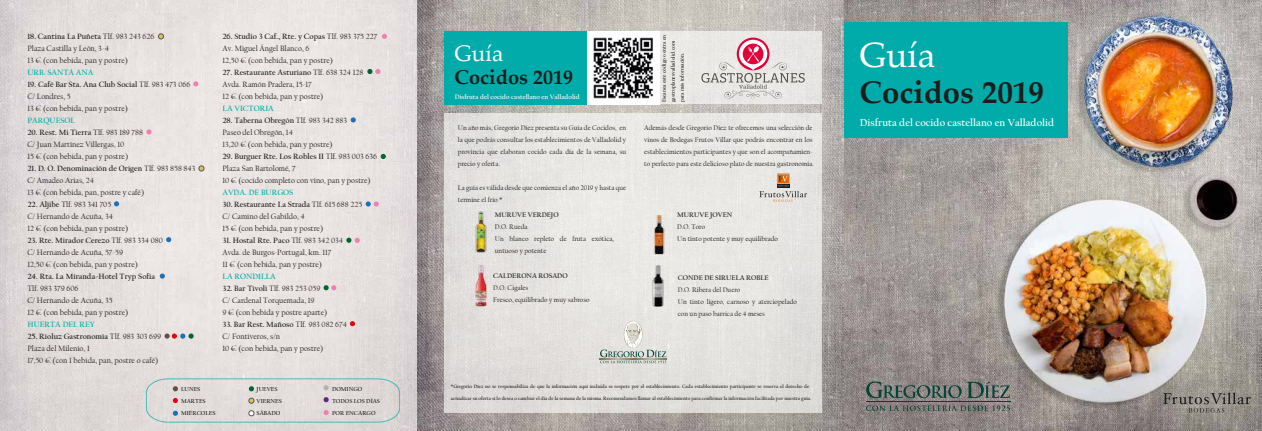
<style>
.page{position:relative;width:1262px;height:431px;background:#fff}
.page>*{position:absolute;margin:0;border:0;box-sizing:border-box;transform-origin:0 0}
.t1{font:35.1px "Palatino Linotype";color:#fff}
.t2{font:700 31.2px "Palatino Linotype";color:#1d1d1b}
.t3{font:22.6px "Palatino Linotype";color:#fff}
.t4{font:700 20px "Palatino Linotype";color:#1d1d1b}
.t5{font:700 10.5px "Californian FB";color:#fff}
.t6{font:8px/12px "Californian FB";color:#1d1d1b}
.t7{font:700 8px "Californian FB";color:#00abaa}
.t8{font:700 8px "Californian FB";color:#1d1d1b}
.t9{font:7px/12px "Californian FB";color:#1d1d1b}
.t10{font:700 7px "Californian FB";color:#1d1d1b}
.t11{font:700 6.7px "Californian FB";color:#fff}
.t12{font:700 6px/12px "Californian FB";color:#1d1d1b}
.t13{font:700 5.3px/9px "Californian FB";color:#1d1d1b}
.t14{font:700 5px "Californian FB";letter-spacing:-.005em;color:#1d1d1b}
.s1{font-weight:700}
</style>
<div class="page">
<img style="left:0;top:0;width:1261px;height:431px">
<svg style="left:1162px;top:392px;width:88px;height:20px"></svg>
<hr style="left:866px;top:401px;width:144px;height:1px;background:#044437">
<svg style="left:866px;top:381px;width:143px;height:17px"></svg>
<svg style="left:866px;top:404px;width:143px;height:7px"></svg>
<div style="left:843px;top:22px;width:224px;height:115px;background:#00abaa"></div>
<div style="left:444px;top:32px;width:143px;height:73px;background:#00abaa"></div>
<img style="left:587px;top:32px;width:73px;height:72px">
<div style="left:444px;top:113px;width:377px;height:300px;background:#e6e4e1"></div>
<img style="left:475px;top:266px;width:12px;height:40px">
<img style="left:652px;top:266px;width:12px;height:40px">
<img style="left:654px;top:213px;width:10px;height:41px">
<img style="left:475px;top:212px;width:12px;height:40px">
<svg style="left:146px;top:378px;width:254px;height:44px"></svg>
<svg style="left:158px;top:34px;width:6px;height:5px"></svg>
<svg style="left:350px;top:321px;width:5px;height:5px"></svg>
<svg style="left:199px;top:166px;width:5px;height:5px"></svg>
<svg style="left:193px;top:81px;width:5px;height:5px"></svg>
<svg style="left:146px;top:129px;width:5px;height:5px"></svg>
<svg style="left:382px;top:34px;width:5px;height:5px"></svg>
<svg style="left:114px;top:201px;width:5px;height:5px"></svg>
<svg style="left:164px;top:333px;width:30px;height:6px"></svg>
<svg style="left:166px;top:237px;width:5px;height:5px"></svg>
<svg style="left:160px;top:273px;width:5px;height:6px"></svg>
<svg style="left:367px;top:69px;width:13px;height:5px"></svg>
<svg style="left:351px;top:117px;width:5px;height:6px"></svg>
<svg style="left:381px;top:154px;width:5px;height:5px"></svg>
<svg style="left:346px;top:238px;width:14px;height:5px"></svg>
<svg style="left:323px;top:285px;width:13px;height:5px"></svg>
<svg style="left:366px;top:201px;width:13px;height:6px"></svg>
<svg style="left:600px;top:321px;width:66px;height:42px"></svg>
<svg style="left:759px;top:174px;width:48px;height:28px"></svg>
<div style="left:660px;top:32px;width:161px;height:72px;background:#e9e8e5"></div>
<svg style="left:736px;top:38px;width:33px;height:32px"></svg>
<svg style="left:701px;top:40px;width:103px;height:60px"></svg>
<p class="t6" style="left:27px;top:30px;width:129px"><span class="s1">18. Cantina La Puñeta</span> Tlf. 983 243 626<br>Plaza Castilla y León, 3-4<br>13 € (con bebida, pan y postre)</p>
<p class="t7" style="left:27px;top:68px;width:67px">URB. SANTA ANA</p>
<p class="t6" style="left:27px;top:78px;width:164px"><span class="s1">19. Café Bar Sta. Ana Club Social</span> Tlf. 983 473 066<br>C/ Londres, 5<br>13 € (con bebida, pan y postre)</p>
<p class="t7" style="left:27px;top:116px;width:49px">PARQUESOL</p>
<p class="t6" style="left:27px;top:126px;width:117px"><span class="s1">20. Rest. Mi Tierra</span> Tlf. 983 189 788<br>C/ Juan Martínez Villergas, 10<br>15 € (con bebida, pan y postre)</p>
<p class="t6" style="left:27px;top:162px;width:169px"><span class="s1">21. D. O. Denominación de Origen</span> Tlf. 983 858 843<br>C/ Amadeo Arias, 24<br>13 € (con bebida, pan, postre y café)</p>
<p class="t6" style="left:27px;top:198px;width:102px"><span class="s1">22. Aljibe</span> Tlf. 983 341 705<br>C/ Hernando de Acuña, 34<br>12 € (con bebida, pan y postre)</p>
<p class="t6" style="left:27px;top:234px;width:137px"><span class="s1">23. Rte. Mirador Cerezo</span> Tlf. 983 334 080<br>C/ Hernando de Acuña, 57-59<br>12,50 € (con bebida, pan y postre)</p>
<p class="t8" style="left:27px;top:272px;width:129px">24. Rta. La Miranda-Hotel Tryp Sofía</p>
<p class="t6" style="left:27px;top:282px;width:102px">Tlf. 983 379 606<br>C/ Hernando de Acuña, 35<br>12 € (con bebida, pan y postre)</p>
<p class="t7" style="left:27px;top:320px;width:69px">HUERTA DEL REY</p>
<p class="t6" style="left:27px;top:330px;width:135px"><span class="s1">25. Ríoluz Gastronomía</span> Tlf. 983 303 699<br>Plaza del Milenio, 1<br>17,50 € (con 1 bebida, pan, postre o café)</p>
<p class="t6" style="left:222px;top:30px;width:156px"><span class="s1">26. Studio 3 Caf., Rte. y Copas</span> Tlf. 983 375 227<br>Av. Miguel Ángel Blanco, 6<br>12,50 € (con bebida, pan y postre)</p>
<p class="t6" style="left:222px;top:66px;width:142px"><span class="s1">27. Restaurante Asturiano</span> Tlf. 638 324 128<br>Avda. Ramón Pradera, 15-17<br>12 € (con bebida, pan y postre)</p>
<p class="t7" style="left:222px;top:104px;width:53px">LA VICTORIA</p>
<p class="t6" style="left:222px;top:114px;width:126px"><span class="s1">28. Taberna Obregón</span> Tlf. 983 342 883<br>Paseo del Obregón, 14<br>13,20 € (con bebida, pan y postre)</p>
<p class="t6" style="left:222px;top:150px;width:156px"><span class="s1">29. Burguer Rte. Los Robles II</span> Tlf. 983 003 636<br>Plaza San Bartolomé, 7<br>10 € (cocido completo con vino, pan y postre)</p>
<p class="t7" style="left:222px;top:188px;width:72px">AVDA. DE BURGOS</p>
<p class="t6" style="left:222px;top:198px;width:141px"><span class="s1">30. Restaurante La Strada</span> Tlf. 615 688 225<br>C/ Camino del Gabildo, 4<br>15 € (con bebida, pan y postre)</p>
<p class="t6" style="left:222px;top:234px;width:122px"><span class="s1">31. Hostal Rte. Paco</span> Tlf. 983 342 034<br>Avda. de Burgos-Portugal, km. 117<br>11 € (con bebida, pan y postre)</p>
<p class="t7" style="left:222px;top:272px;width:55px">LA RONDILLA</p>
<p class="t6" style="left:222px;top:282px;width:106px"><span class="s1">32. Bar Tívoli</span> Tlf. 983 253 059<br>C/ Cardenal Torquemada, 19<br>9 € (con bebida y postre aparte)</p>
<p class="t6" style="left:222px;top:318px;width:126px"><span class="s1">33. Bar Rest. Mañoso</span> Tlf. 983 082 674<br>C/ Fontiveros, s/n<br>10 € (con bebida, pan y postre)</p>
<p class="t12" style="left:181px;top:383px;width:36px">LUNES<br>MARTES<br>MIÉRCOLES</p>
<p class="t12" style="left:256px;top:383px;width:27px">JUEVES<br>VIERNES<br>SÁBADO</p>
<p class="t12" style="left:332px;top:383px;width:50px">DOMINGO<br>TODOS LOS DÍAS<br>POR ENCARGO</p>
<h3 class="t3" style="left:454px;top:38px;width:50px">Guía</h3>
<h3 class="t4" style="left:454px;top:63px;width:120px">Cocidos 2019</h3>
<p class="t11" style="left:455px;top:93px;width:126px">Disfruta del cocido castellano en Valladolid</p>
<p class="t9" style="left:458px;top:122px;width:170px;text-align:justify">Un año más, Gregorio Díez presenta su Guía de Cocidos, en la que podrás consultar los establecimientos de Valladolid y provincia que elaboran cocido cada día de la semana, su precio y oferta.</p>
<p class="t9" style="left:458px;top:182px;width:170px">La guía es válida desde que comienza el año 2019 y hasta que termine el frío *</p>
<p class="t10" style="left:495px;top:211px;width:65px">MURUVE VERDEJO</p>
<p class="t9" style="left:495px;top:221px;width:121px">D.O. Rueda<br>Un blanco repleto de fruta exótica, untuoso y potente</p>
<p class="t10" style="left:493px;top:272px;width:76px">CALDERONA ROSADO</p>
<p class="t9" style="left:493px;top:282px;width:98px">D.O. Cigales<br>Fresco, equilibrado y muy sabroso</p>
<p class="t13" style="left:659px;top:102px;width:69px;rotate:-90deg">Escanea este código o entra en gastroplanesvalladolid.com para más información.</p>
<p class="t9" style="left:644px;top:122px;width:171px">Además desde Gregorio Díez te ofrecemos una selección de vinos de Bodegas Frutos Villar que podrás encontrar en los establecimientos participantes y que son el acompañamien&shy;to perfecto para este delicioso plato de nuestra gastronomía.</p>
<p class="t10" style="left:677px;top:211px;width:57px">MURUVE JOVEN</p>
<p class="t9" style="left:677px;top:221px;width:102px">D.O. Toro<br>Un tinto potente y muy equilibrado</p>
<p class="t10" style="left:678px;top:273px;width:92px">CONDE DE SIRUELA ROBLE</p>
<p class="t9" style="left:678px;top:283px;width:121px">D.O. Ribera del Duero<br>Un tinto ligero, carnoso y aterciopelado con un paso barrica de 4 meses</p>
<p class="t14" style="left:451px;top:383px;width:360px">*Gregorio Díez no se responsabiliza de que la información aquí incluida se respete por el establecimiento. Cada establecimiento participante se reserva el derecho de</p>
<p class="t14" style="left:451px;top:395px;width:362px">actualizar su oferta si lo desea o cambiar el día de la semana de la misma. Recomendamos llamar al establecimiento para confirmar la información facilitada por nuestra guía.</p>
<h1 class="t1" style="left:859px;top:31px;width:77px">Guía</h1>
<h2 class="t2" style="left:859px;top:71px;width:186px">Cocidos 2019</h2>
<h3 class="t5" style="left:860px;top:117px;width:196px">Disfruta del cocido castellano en Valladolid</h3>
</div>
